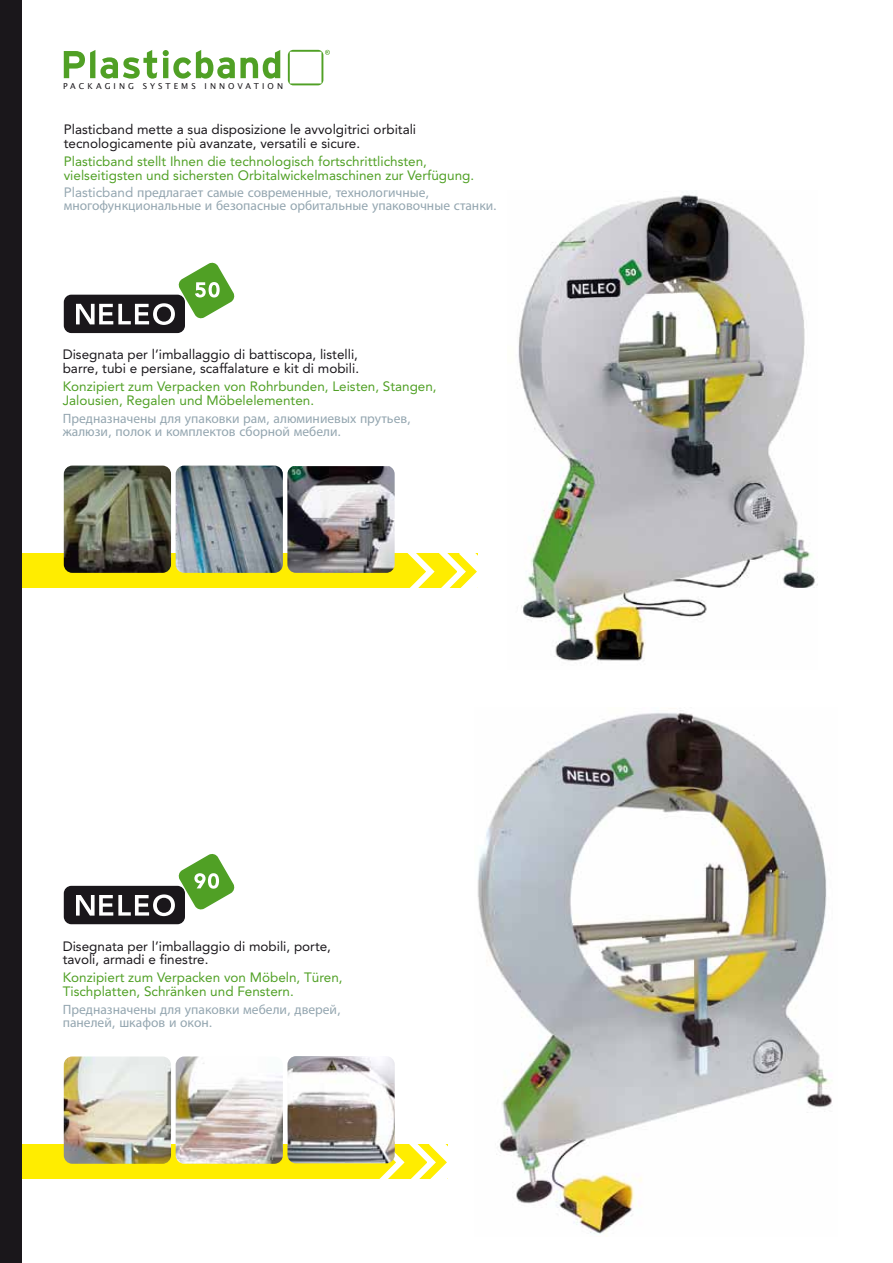
<style>
.page{position:relative;width:893px;height:1263px;background:#fff}
.page>*{position:absolute;margin:0;border:0;box-sizing:border-box;transform-origin:0 0}
.t1{font:13.5px/13.5px "Avenir";color:#50a025}
.t2{font:13.5px/13.5px "Avenir";color:#1a171b}
.t3{font:13.5px/13.5px "Myriad Pro";color:#94a6b0}
.t4{font:8.25px "Lucida Grande";letter-spacing:.375em;color:#1a171b}
.s1{font-family:"Avenir"}
</style>
<div class="page">
<div style="left:8px;top:554px;width:469px;height:34px;background:#ffed00"></div>
<svg style="left:400px;top:553px;width:78px;height:35px"></svg>
<div style="left:8px;top:1144px;width:439px;height:34px;background:#ffed00"></div>
<svg style="left:370px;top:1144px;width:78px;height:35px"></svg>
<div style="left:0;top:0;width:21px;height:1263px;background:#1a171b"></div>
<img style="left:518px;top:192px;width:297px;height:469px">
<svg style="left:288px;top:50px;width:42px;height:35px"></svg>
<svg style="left:64px;top:50px;width:93px;height:29px"></svg>
<svg style="left:163px;top:50px;width:117px;height:29px"></svg>
<img style="left:64px;top:466px;width:107px;height:107px">
<img style="left:176px;top:466px;width:107px;height:107px">
<img style="left:287px;top:466px;width:108px;height:107px">
<img style="left:64px;top:1056px;width:107px;height:108px">
<img style="left:176px;top:1056px;width:107px;height:108px">
<div style="left:64px;top:295px;width:121px;height:38px;background:#1a171b;border-radius:8px"></div>
<svg style="left:76px;top:262px;width:159px;height:63px"></svg>
<div style="left:64px;top:886px;width:121px;height:38px;background:#1a171b;border-radius:8px"></div>
<svg style="left:76px;top:854px;width:159px;height:62px"></svg>
<img style="left:287px;top:1056px;width:108px;height:107px">
<img style="left:477px;top:710px;width:355px;height:524px">
<p class="t4" style="left:63px;top:82px;width:221px">PACKAGING SYSTEMS INNOVATION</p>
<p class="t2" style="left:64px;top:123px;width:354px">Plasticband mette a sua disposizione le avvolgitrici orbitali tecnologicamente più avanzate, versatili e sicure.</p>
<p class="t1" style="left:64px;top:155px;width:412px">Plasticband stellt Ihnen die technologisch fortschrittlichsten, vielseitigsten und sichersten Orbitalwickelmaschinen zur Verfügung.</p>
<p class="t3" style="left:64px;top:185px;width:435px"><span class="s1">Plasticband</span> предлагает самые современные<span class="s1">,</span> технологичные<span class="s1">, </span>многофункциональные и безопасные орбитальные упаковочные станки<span class="s1">.</span></p>
<p class="t2" style="left:63px;top:348px;width:298px">Disegnata per l’imballaggio di battiscopa, listelli, barre, tubi e persiane, scaffalature e kit di mobili.</p>
<p class="t1" style="left:63px;top:380px;width:375px">Konzipiert zum Verpacken von Rohrbunden, Leisten, Stangen,<br>Jalousien, Regalen und Möbelelementen.</p>
<p class="t3" style="left:63px;top:411px;width:350px">Предназначены для упаковки рам<span class="s1">,</span> алюминиевых прутьев<span class="s1">, </span>жалюзи<span class="s1">,</span> полок и комплектов сборной мебели<span class="s1">.</span></p>
<p class="t2" style="left:63px;top:939px;width:270px">Disegnata per l’imballaggio di mobili, porte, tavoli, armadi e finestre.</p>
<p class="t1" style="left:63px;top:971px;width:281px">Konzipiert zum Verpacken von Möbeln, Türen,<br>Tischplatten, Schränken und Fenstern.</p>
<p class="t3" style="left:63px;top:1002px;width:280px">Предназначены для упаковки мебели<span class="s1">,</span> дверей<span class="s1">, </span>панелей<span class="s1">,</span> шкафов и окон<span class="s1">.</span></p>
</div>
